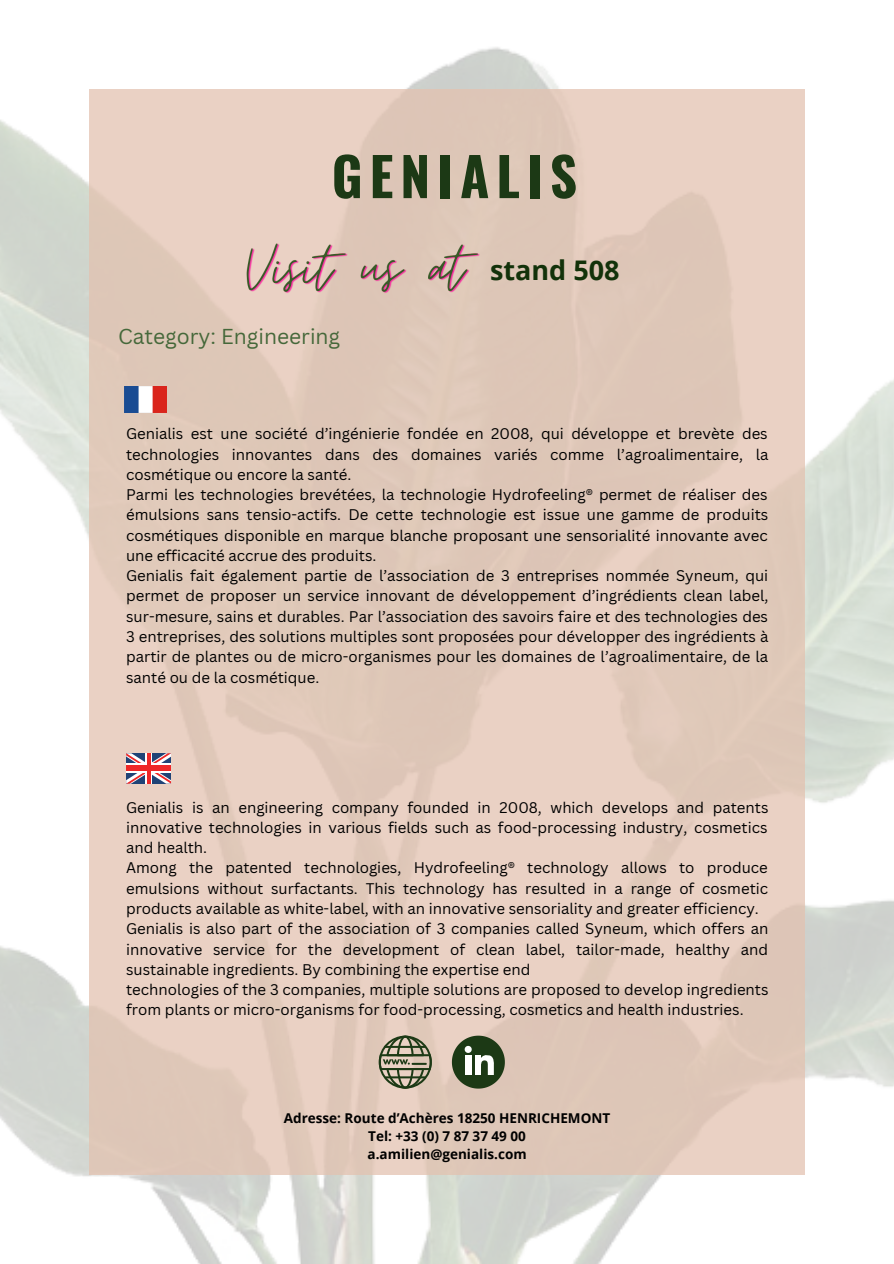
<style>
.page{position:relative;width:894px;height:1264px;background:#fff}
.page>*{position:absolute;margin:0;border:0;box-sizing:border-box;transform-origin:0 0}
.t1{font:700 53.25px "Oswald";letter-spacing:.13em;color:#1c3915}
.t2{font:700 27px "Open Sans";color:#12320a}
.t3{font:21px "Canva Sans";color:#45683a}
.t4{font:15px/20.2px "Canva Sans";color:#000;text-align:justify}
.t5{font:700 13.5px "Open Sans";color:#000}
</style>
<div class="page">
<img style="left:0;top:47px;width:893px;height:1216px">
<div style="left:89px;top:89px;width:715px;height:1086px;background:#e0caba"></div>
<img style="left:124px;top:386px;width:43px;height:26px">
<svg style="left:378px;top:1035px;width:53px;height:53px"></svg>
<svg style="left:452px;top:1035px;width:52px;height:53px"></svg>
<svg style="left:126px;top:753px;width:45px;height:30px"></svg>
<svg style="left:126px;top:763px;width:45px;height:10px"></svg>
<svg style="left:145px;top:753px;width:7px;height:30px"></svg>
<div style="left:126px;top:766px;width:45px;height:5px;background:#ee2828"></div>
<hr style="left:147px;top:753px;width:3px;height:30px;background:#ee2828">
<img style="left:246px;top:243px;width:234px;height:51px">
<p class="t1" style="left:331px;top:135px;width:247px">GENIALIS</p>
<p class="t3" style="left:118px;top:321px;width:224px">Category: Engineering</p>
<p class="t2" style="left:490px;top:251px;width:131px">stand 508</p>
<p class="t4" style="left:126px;top:423px;width:643px">Genialis est une société d’ingénierie fondée en 2008, qui développe et brevète des technologies innovantes dans des domaines variés comme l’agroalimentaire, la cosmétique ou encore la santé.</p>
<p class="t4" style="left:126px;top:484px;width:643px">Parmi les technologies brevétées, la technologie Hydrofeeling® permet de réaliser des émulsions sans tensio-actifs. De cette technologie est issue une gamme de produits cosmétiques disponible en marque blanche proposant une sensorialité innovante avec une efficacité accrue des produits.</p>
<p class="t4" style="left:126px;top:565px;width:643px">Genialis fait également partie de l’association de 3 entreprises nommée Syneum, qui permet de proposer un service innovant de développement d’ingrédients clean label, sur-mesure, sains et durables. Par l’association des savoirs faire et des technologies des 3 entreprises, des solutions multiples sont proposées pour développer des ingrédients à partir de plantes ou de micro-organismes pour les domaines de l’agroalimentaire, de la santé ou de la cosmétique.</p>
<p class="t4" style="left:126px;top:796px;width:643px">Genialis is an engineering company founded in 2008, which develops and patents innovative technologies in various fields such as food-processing industry, cosmetics and health.</p>
<p class="t4" style="left:126px;top:857px;width:643px">Among the patented technologies, Hydrofeeling® technology allows to produce emulsions without surfactants. This technology has resulted in a range of cosmetic products available as white-label, with an innovative sensoriality and greater efficiency.</p>
<p class="t4" style="left:126px;top:918px;width:643px">Genialis is also part of the association of 3 companies called Syneum, which offers an innovative service for the development of clean label, tailor-made, healthy and sustainable ingredients. By combining the expertise end</p>
<p class="t4" style="left:126px;top:979px;width:643px">technologies of the 3 companies, multiple solutions are proposed to develop ingredients from plants or micro-organisms for food-processing, cosmetics and health industries.</p>
<p class="t5" style="left:284px;top:1108px;width:328px">Adresse: Route d’Achères 18250 HENRICHEMONT</p>
<p class="t5" style="left:368px;top:1126px;width:159px">Tel: +33 (0) 7 87 37 49 00</p>
<p class="t5" style="left:367px;top:1144px;width:160px">a.amilien@genialis.com</p>
</div>
